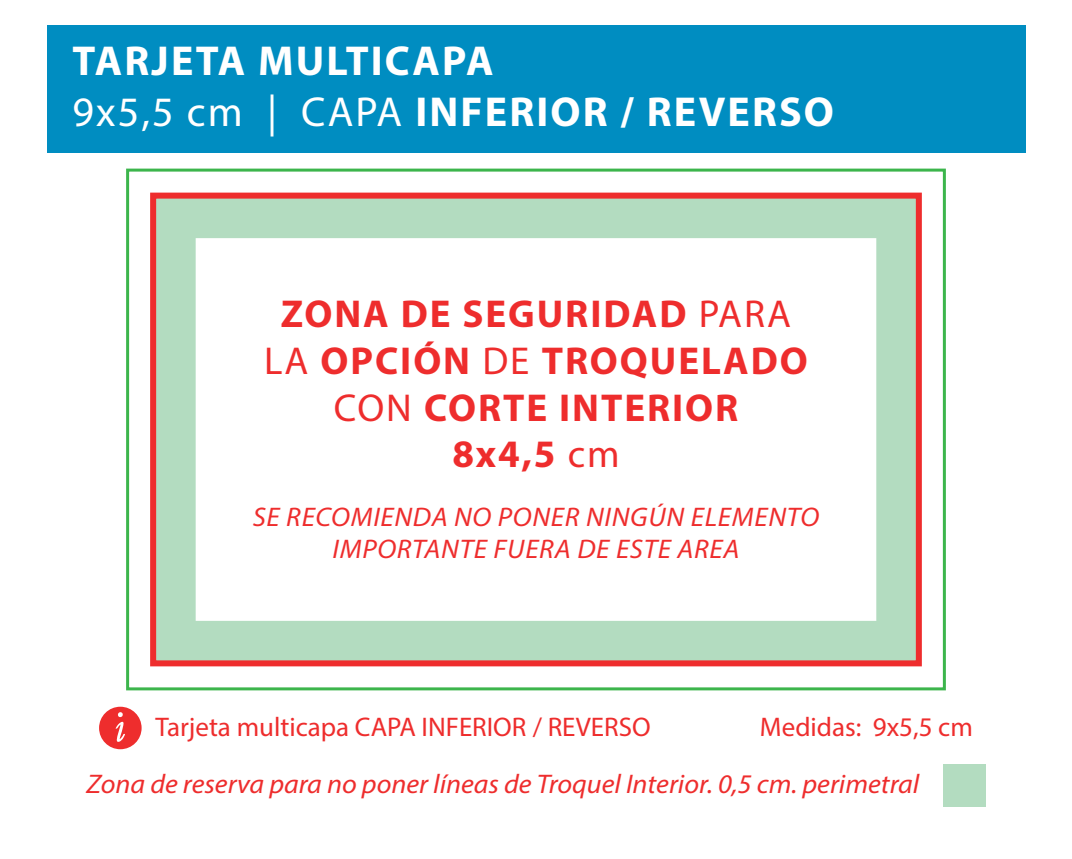
<style>
.page{position:relative;width:1072px;height:859px;background:#fff}
.page>*{position:absolute;margin:0;border:0;box-sizing:border-box;transform-origin:0 0}
.t1{font:700 42px/50.4px "Myriad Pro";letter-spacing:.05em;color:#fff}
.t2{font:700 39px/46.8px "Myriad Pro";letter-spacing:.05em;color:#ee2d2d;text-align:center}
.t3{font:italic 27px "Myriad Pro";letter-spacing:.005em;color:#ee2d2d;scale:1.04 1}
.t4{font:italic 27px/32.4px "Myriad Pro";letter-spacing:.025em;color:#ee2d2d;text-align:center;scale:1.04 1}
.t5{font:27px "Myriad Pro";color:#ee2d2d}
.s1{font-weight:400}
</style>
<div class="page">
<svg style="left:99px;top:707px;width:43px;height:42px"></svg>
<div style="left:943px;top:764px;width:42px;height:42px;background:#b3dcc0"></div>
<div style="left:47px;top:26px;width:978px;height:127px;background:#008dc1"></div>
<svg style="left:157px;top:200px;width:757px;height:459px"></svg>
<div style="left:126px;top:169px;width:819px;height:521px;border:3px solid #3cb54c"></div>
<div style="left:150px;top:193px;width:771px;height:473px;border:6px solid #ee2d2d"></div>
<h1 class="t1" style="left:73px;top:35px;width:763px">TARJETA MULTICAPA<br><span class="s1">9x5,5 cm | CAPA</span> INFERIOR / REVERSO</h1>
<h2 class="t2" style="left:264px;top:289px;width:545px">ZONA DE SEGURIDAD <span class="s1">PARA<br>LA</span> OPCIÓN <span class="s1">DE</span> TROQUELADO<br><span class="s1">CON</span> CORTE INTERIOR<br>8x4,5 <span class="s1">cm</span></h2>
<p class="t4" style="left:253px;top:500px;width:546px">SE RECOMIENDA NO PONER NINGÚN ELEMENTO<br>IMPORTANTE FUERA DE ESTE AREA</p>
<p class="t5" style="left:155px;top:710px;width:497px">Tarjeta multicapa CAPA INFERIOR / REVERSO</p>
<p class="t5" style="left:760px;top:710px;width:214px">Medidas: 9x5,5 cm</p>
<p class="t3" style="left:86px;top:768px;width:802px">Zona de reserva para no poner líneas de Troquel Interior. 0,5 cm. perimetral</p>
</div>
